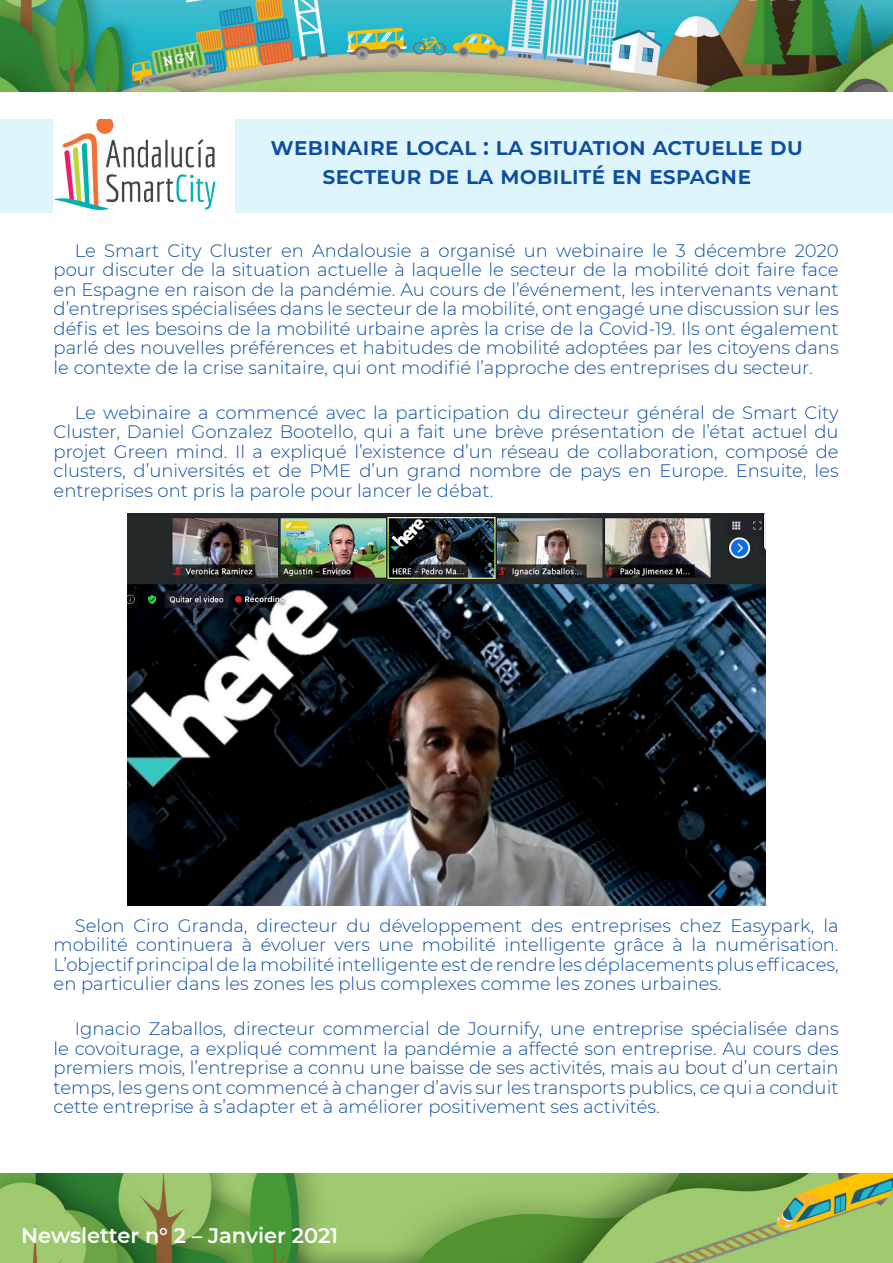
<style>
.page{position:relative;width:893px;height:1263px;background:#fff}
.page>*{position:absolute;margin:0;border:0;box-sizing:border-box;transform-origin:0 0}
.Titre_1{font:600 24px/28.8px "Montserrat";letter-spacing:.015em;color:#0d4da1;text-align:center}
.Titre_2{font:600 21px "Montserrat";color:#fff}
.Paragraphe_1{font:300 18px/19.5px "Montserrat";color:#0d4da1;text-align:justify}
</style>
<div class="page">
<img style="left:0;top:0;width:893px;height:92px">
<img style="left:0;top:1173px;width:893px;height:90px">
<div style="left:0;top:119px;width:893px;height:93px;background:#dff5fc"></div>
<img style="left:54px;top:119px;width:180px;height:93px">
<img style="left:128px;top:513px;width:637px;height:393px">
<p class="Titre_1" style="left:270px;top:131px;width:534px">WEBI NAI RE LOCAL : LA SITUATI ON ACTUELLE DU<br>SECTEUR DE LA MOBILITÉ EN ESPAGNE</p>
<p class="Paragraphe_1" style="left:54px;top:240px;width:786px;text-indent:21px">Le Smart City Cluster en Andalousie a organisé un webinaire le 3 décembre 2020 pour discuter de la situation actuelle à laquelle le secteur de la mobilité doit faire face en Espagne en raison de la pandémie. Au cours de l’événement, les intervenants venant d’entreprises spécialisées dans le secteur de la mobilité, ont engagé une discussion sur les défis et les besoins de la mobilité urbaine après la crise de la Covid-19. Ils ont également parlé des nouvelles préférences et habitudes de mobilité adoptées par les citoyens dans le contexte de la crise sanitaire, qui ont modifié l’approche des entreprises du secteur.</p>
<p class="Paragraphe_1" style="left:54px;top:402px;width:786px;text-indent:21px">Le webinaire a commencé avec la participation du directeur général de Smart City Cluster, Daniel Gonzalez Bootello, qui a fait une brève présentation de l’état actuel du projet Green mind. Il a expliqué l’existence d’un réseau de collaboration, composé de clusters, d’universités et de PME d’un grand nombre de pays en Europe. Ensuite, les entreprises ont pris la parole pour lancer le débat.</p>
<p class="Paragraphe_1" style="left:54px;top:915px;width:786px;text-indent:21px">Selon Ciro Granda, directeur du développement des entreprises chez Easypark, la mobilité continuera à évoluer vers une mobilité intelligente grâce à la numérisation.<br>L’objectif principal de la mobilité intelligente est de rendre les déplacements plus efficaces, en particulier dans les zones les plus complexes comme les zones urbaines.</p>
<p class="Paragraphe_1" style="left:54px;top:1019px;width:786px;text-indent:21px">Ignacio Zaballos, directeur commercial de Journify, une entreprise spécialisée dans le covoiturage, a expliqué comment la pandémie a affecté son entreprise. Au cours des premiers mois, l’entreprise a connu une baisse de ses activités, mais au bout d’un certain temps, les gens ont commencé à changer d’avis sur les transports publics, ce qui a conduit cette entreprise à s’adapter et à améliorer positivement ses activités.</p>
<p class="Titre_2" style="left:21px;top:1220px;width:319px">NEWSLETTER N° 2 – JANVIER 2021</p>
</div>
